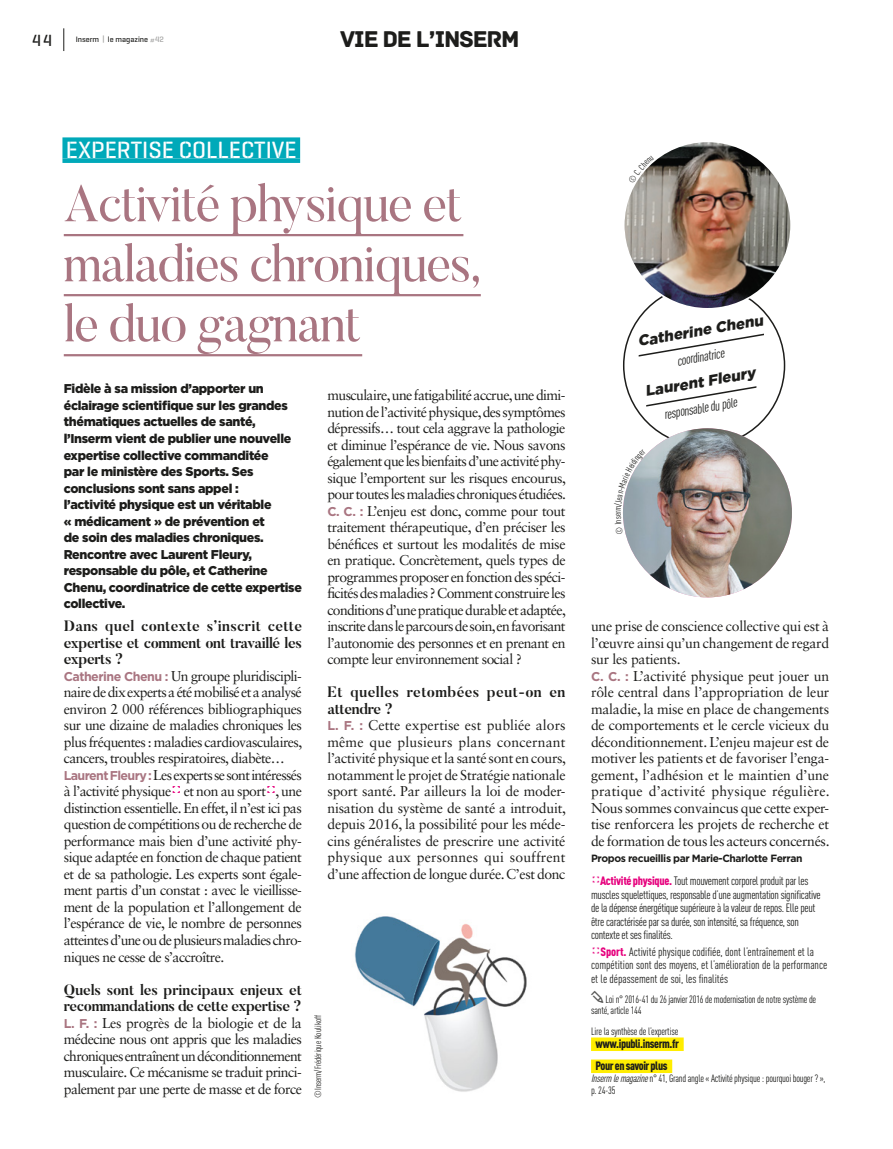
<style>
.page{position:relative;width:893px;height:1149px;background:#fff}
.page>*{position:absolute;margin:0;border:0;box-sizing:border-box;transform-origin:0 0}
.t1{font:52.05px/60px "Butler";letter-spacing:-.025em;color:#a97581}
.t2{font:500 24px "Geogrotesque Stencil A";color:#fff}
.t3{font:24px "Archive";letter-spacing:-.05em;color:#1d1d1b}
.t4{font:500 16.5px "Geogrotesque Stencil A";color:#1d1d1b}
.t5{font:700 15px/16.5px "Butler";letter-spacing:-.025em;color:#1d1d1b;text-align:justify}
.t6{font:700 15px/16.5px "Butler";letter-spacing:.025em;color:#1d1d1b}
.t7{font:italic 900 15px "Gotham";color:#1d1d1b}
.t8{font:14.25px/16.5px "Sabon LT Std";letter-spacing:-.035em;color:#1d1d1b;text-align:justify}
.t9{font:14.25px/16.5px "Sabon LT Std";letter-spacing:-.015em;color:#1d1d1b}
.t10{font:italic condensed 13.5px "DINOT";color:#1d1d1b}
.t11{font:900 12.75px/16.5px "Gotham";letter-spacing:-.025em;color:#1d1d1b}
.t12{font:condensed 12px/13.5px "DINOT";letter-spacing:-.025em;color:#1d1d1b}
.t13{font:condensed 12px/13.5px "DINOT";color:#1d1d1b}
.t14{font:900 condensed 12px/22px "DINOT";letter-spacing:-.035em;color:#1d1d1b}
.t15{font:condensed 10.5px/11.2px "DINOT";letter-spacing:-.025em;color:#1d1d1b}
.t16{font:700 10.5px "Gotham";letter-spacing:-.04em;color:#1d1d1b}
.t17{font:condensed 9px "DINOT";color:#1d1d1b}
.t18{font:500 7.95px "Geogrotesque Stencil A";color:#1d1d1b}
.s1{color:#9d9d9c}
.s2{font-family:"Gotham";font-weight:700;font-size:12.75px;color:#a97581}
.s3{color:#e6007d}
.s4{font-weight:900;color:#e6007d}
.s5{font-style:italic}
</style>
<div class="page">
<div style="left:62px;top:137px;width:238px;height:21px;background:#00a9b9"></div>
<div style="left:62px;top:158px;width:238px;height:5px;background:#00a9b9"></div>
<div style="left:591px;top:1037px;width:93px;height:10px;background:#ffed00"></div>
<hr style="left:591px;top:1047px;width:93px;height:3px;background:#ffed00">
<div style="left:591px;top:1059px;width:81px;height:10px;background:#ffed00"></div>
<hr style="left:591px;top:1069px;width:81px;height:3px;background:#ffed00">
<hr style="left:64px;top:234px;width:399px;height:2px;background:#a97581">
<hr style="left:64px;top:294px;width:417px;height:2px;background:#a97581">
<hr style="left:64px;top:354px;width:298px;height:2px;background:#a97581">
<img style="left:354px;top:916px;width:173px;height:176px">
<svg style="left:638px;top:333px;width:126px;height:24px"></svg>
<svg style="left:646px;top:386px;width:111px;height:21px"></svg>
<img style="left:623px;top:428px;width:169px;height:169px;border-radius:84px">
<svg style="left:63px;top:28px;width:1px;height:23px"></svg>
<img style="left:625px;top:142px;width:165px;height:166px">
<svg style="left:623px;top:455px;width:23px;height:79px"></svg>
<p class="t4" style="left:32px;top:30px;width:21px">44</p>
<p class="t18" style="left:76px;top:34px;width:90px">Inserm <span class="s1">|</span> le magazine <span class="s1">#42</span></p>
<h2 class="t3" style="left:340px;top:25px;width:181px">VIE DE L’INSERM</h2>
<h2 class="t2" style="left:66px;top:135px;width:232px">EXPERTISE COLLECTIVE</h2>
<h1 class="t1" style="left:64px;top:172px;width:419px">Activité physique et maladies chroniques, le duo gagnant</h1>
<p class="t11" style="left:64px;top:380px;width:240px">Fidèle à sa mission d’apporter un éclairage scientifique sur les grandes thématiques actuelles de santé, l’Inserm vient de publier une nouvelle expertise collective commanditée<br>par le ministère des Sports. Ses conclusions sont sans appel :<br>l’activité physique est un véritable<br>« médicament » de prévention et<br>de soin des maladies chroniques.<br>Rencontre avec Laurent Fleury, responsable du pôle, et Catherine Chenu, coordinatrice de cette expertise collective.</p>
<p class="t5" style="left:64px;top:617px;width:240px">Dans quel contexte s’inscrit cette expertise et comment ont travaillé les experts ?</p>
<p class="t8" style="left:64px;top:667px;width:240px;text-align:left"><span class="s2">Catherine Chenu :</span> Un groupe pluridiscipli&shy;naire de dix experts a été mobilisé et a analysé environ 2 000 références bibliographiques sur une dizaine de maladies chroniques les plus fréquentes : maladies cardiovasculaires, cancers, troubles respiratoires, diabète… <span class="s2">Laurent Fleury :</span> Les experts se sont intéressés à l’activité physique<span class="s3">✓</span> et non au sport<span class="s3">✓</span>, une distinction essentielle. En effet, il n’est ici pas question de compétitions ou de recherche de performance mais bien d’une activité phy&shy;sique adaptée en fonction de chaque patient et de sa pathologie. Les experts sont égale&shy;ment partis d’un constat : avec le vieillisse&shy;ment de la population et l’allongement de l’espérance de vie, le nombre de personnes atteintes d’une ou de plusieurs maladies chro&shy;niques ne cesse de s’accroître.</p>
<p class="t5" style="left:64px;top:980px;width:240px">Quels sont les principaux enjeux et recommandations de cette expertise ?</p>
<p class="t8" style="left:64px;top:1013px;width:240px"><span class="s2">L. F. :</span> Les progrès de la biologie et de la médecine nous ont appris que les maladies chroniques entraînent un déconditionnement musculaire. Ce mécanisme se traduit princi&shy;palement par une perte de masse et de force</p>
<p class="t8" style="left:327px;top:386px;width:240px">musculaire, une fatigabilité accrue, une dimi&shy;nution de l’activité physique, des symptômes dépressifs… tout cela aggrave la pathologie et diminue l’espérance de vie. Nous savons également que les bienfaits d’une activité phy&shy;sique l’emportent sur les risques encourus, pour toutes les maladies chroniques étudiées.<br><span class="s2">C. C. :</span> L’enjeu est donc, comme pour tout traitement thérapeutique, d’en préciser les bénéfices et surtout les modalités de mise en pratique. Concrètement, quels types de programmes proposer en fonction des spéci&shy;ficités des maladies ? Comment construire les conditions d’une pratique durable et adaptée, inscrite dans le parcours de soin, en favorisant l’autonomie des personnes et en prenant en compte leur environnement social ?</p>
<p class="t6" style="left:327px;top:683px;width:240px">Et quelles retombées peut-on en attendre ?</p>
<p class="t8" style="left:327px;top:716px;width:240px"><span class="s2">L. F. :</span> Cette expertise est publiée alors même que plusieurs plans concernant l’activité physique et la santé sont en cours, notamment le projet de Stratégie nationale sport santé. Par ailleurs la loi de moder&shy;nisation du système de santé a introduit, depuis 2016, la possibilité pour les méde&shy;cins généralistes de prescrire une activité physique aux personnes qui souffrent d’une affection de longue durée. C’est donc</p>
<p class="t17" style="left:313px;top:1097px;width:85px;rotate:-90deg">©Inserm/Frédérique Koulikoff</p>
<p class="t7" style="left:636px;top:331px;width:129px;rotate:-10deg">Catherine Chenu</p>
<p class="t10" style="left:675px;top:353px;width:50px;rotate:-10deg">coordinatrice</p>
<p class="t7" style="left:643px;top:381px;width:113px;rotate:-10deg">Laurent Fleury</p>
<p class="t10" style="left:663px;top:407px;width:76px;rotate:-10deg">responsable du pôle</p>
<p class="t17" style="left:612px;top:516px;width:5px;rotate:-90deg">e</p>
<p class="t9" style="left:591px;top:617px;width:240px">une prise de conscience collective qui est à l’œuvre ainsi qu’un changement de regard sur les patients.<br><span class="s2">C. C. :</span> L’activité physique peut jouer un rôle central dans l’appropriation de leur maladie, la mise en place de changements de comportements et le cercle vicieux du déconditionnement. L’enjeu majeur est de motiver les patients et de favoriser l’enga&shy;gement, l’adhésion et le maintien d’une pratique d’activité physique régulière.<br>Nous sommes convaincus que cette exper&shy;tise renforcera les projets de recherche et de formation de tous les acteurs concernés.</p>
<p class="t16" style="left:591px;top:851px;width:213px">Propos recueillis par Marie-Charlotte Ferran</p>
<p class="t12" style="left:591px;top:874px;width:231px"><span class="s3">✓</span><span class="s4">Activité physique.</span> Tout mouvement corporel produit par les muscles squelettiques, responsable d’une augmentation significative de la dépense énergétique supérieure à la valeur de repos. Elle peut être caractérisée par sa durée, son intensité, sa fréquence, son contexte et ses finalités.</p>
<p class="t13" style="left:591px;top:944px;width:238px"><span class="s3">✓</span><span class="s4">Sport.</span> Activité physique codifiée, dont l’entraînement et la compétition sont des moyens, et l’amélioration de la performance et le dépassement de soi, les finalités</p>
<p class="t15" style="left:591px;top:993px;width:227px;text-indent:14px">Loi n° 2016-41 du 26 janvier 2016 de modernisation de notre système de santé, article 144</p>
<p class="t15" style="left:591px;top:1024px;width:89px">Lire la synthèse de l’expertise</p>
<p class="t14" style="left:595px;top:1032px;width:85px">www.ipubli.inserm.fr<br>Pour en savoir plus</p>
<p class="t15" style="left:591px;top:1071px;width:236px;line-height:12px"><span class="s5">Inserm lemagazine</span>n° 41, Grand angle « Activité physique : pourquoi bouger ? », p. 24-35</p>
</div>
